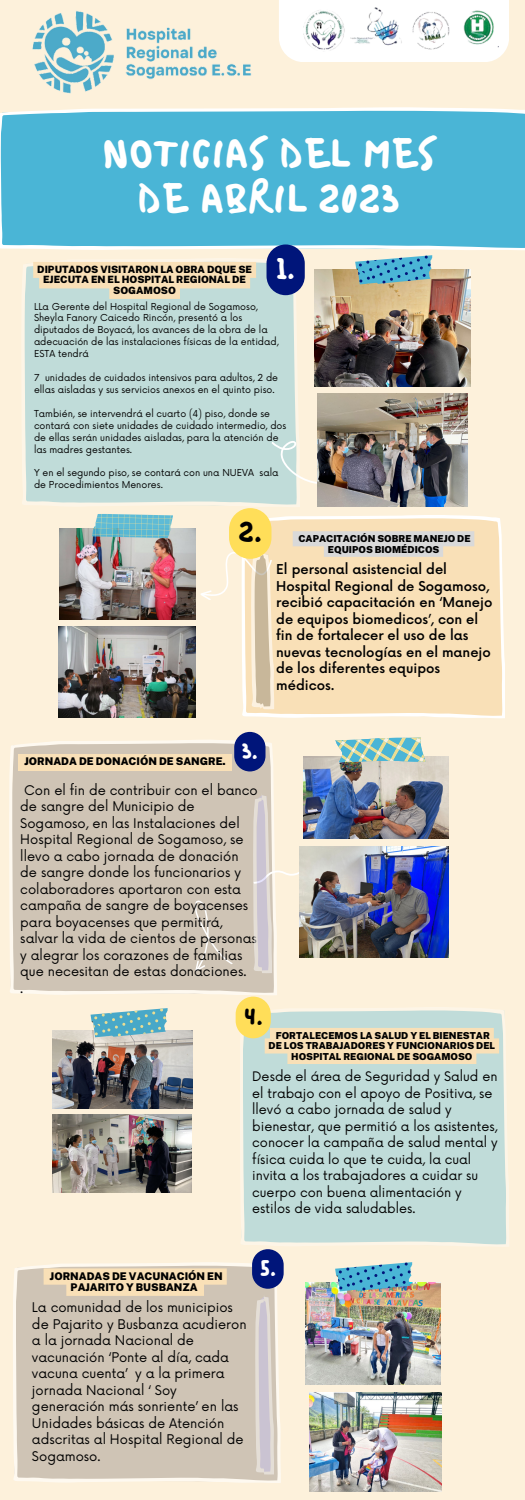
<style>
.page{position:relative;width:525px;height:1500px;background:#fdf1db}
.page>*{position:absolute;margin:0;border:0;box-sizing:border-box;transform-origin:0 0}
.t1{font:41.1px/45px "Bristol";color:#fff;text-align:center}
.t2{font:29.3px "Bristol";color:#fff}
.t3{font:29.3px "Bristol";color:#000}
.t4{font:24.1px "Bristol";color:#000}
.t5{font:22.9px "Bristol";color:#fff}
.t6{font:500 13.3px/16.5px "Now";color:#000}
.t7{font:13px/16.5px "Now";color:#000}
.t8{font:12.8px/16.5px "Now";color:#000}
.t9{font:900 10.6px/11.2px "Public Sans";color:#000;text-align:center}
.t10{font:900 10px/10.5px "Public Sans";color:#000;text-align:center}
.t11{font:900 9.6px/10.5px "Public Sans";color:#000;text-align:center}
.t12{font:9.4px/11.9px "Now";color:#000}
</style>
<div class="page">
<div style="left:279px;top:0;width:230px;height:62px;background:#fff"></div>
<img style="left:303px;top:7px;width:195px;height:44px">
<div style="left:0;top:107px;width:525px;height:144px;background:#4ab5d6"></div>
<svg style="left:22px;top:258px;width:278px;height:249px;background:#c3ddd9"></svg>
<svg style="left:263px;top:432px;width:54px;height:62px"></svg>
<svg style="left:242px;top:515px;width:263px;height:203px;background:#f9e1bb"></svg>
<svg style="left:200px;top:548px;width:74px;height:161px"></svg>
<svg style="left:9px;top:740px;width:268px;height:255px;background:#d2c7b8"></svg>
<svg style="left:240px;top:1007px;width:269px;height:239px;background:#c4ddd9"></svg>
<svg style="left:171px;top:897px;width:62px;height:81px;background:#d1c6b8"></svg>
<img style="left:0;top:11px;width:298px;height:115px">
<svg style="left:252px;top:792px;width:62px;height:181px"></svg>
<svg style="left:13px;top:1262px;width:268px;height:221px;background:#d2c8b9"></svg>
<svg style="left:255px;top:1294px;width:19px;height:181px;background:#d4ccce"></svg>
<img style="left:315px;top:270px;width:155px;height:116px">
<svg style="left:355px;top:255px;width:77px;height:29px;background:#68afc6"></svg>
<img style="left:317px;top:394px;width:151px;height:113px">
<img style="left:60px;top:529px;width:136px;height:91px">
<svg style="left:91px;top:514px;width:84px;height:29px;background:#82bac5"></svg>
<img style="left:58px;top:626px;width:138px;height:92px">
<img style="left:303px;top:757px;width:145px;height:82px">
<svg style="left:335px;top:737px;width:91px;height:25px;background:#9dccc3"></svg>
<img style="left:300px;top:847px;width:148px;height:111px">
<img style="left:52px;top:1030px;width:141px;height:79px">
<svg style="left:91px;top:1008px;width:77px;height:29px;background:#7cbac6"></svg>
<img style="left:52px;top:1115px;width:140px;height:78px">
<img style="left:306px;top:1283px;width:135px;height:101px">
<svg style="left:335px;top:1262px;width:77px;height:29px;background:#65adc7"></svg>
<img style="left:309px;top:1393px;width:132px;height:99px">
<svg style="left:293px;top:531px;width:181px;height:26px;background:#dddad3"></svg>
<div style="left:267px;top:244px;width:38px;height:51px;background:#00157a;border-radius:19px"></div>
<div style="left:229px;top:508px;width:42px;height:51px;background:#ffde59;border-radius:21px"></div>
<div style="left:236px;top:997px;width:35px;height:41px;background:#ffde59;border-radius:18px"></div>
<svg style="left:33px;top:262px;width:223px;height:37px;background:#ecdfbe"></svg>
<div style="left:18px;top:754px;width:214px;height:16px;background:#f9e0b7"></div>
<div style="left:234px;top:732px;width:32px;height:39px;background:#00157a;border-radius:16px"></div>
<svg style="left:265px;top:1028px;width:234px;height:36px;background:#f5dfb9"></svg>
<div style="left:252px;top:1249px;width:32px;height:40px;background:#00157a;border-radius:16px"></div>
<svg style="left:44px;top:1268px;width:183px;height:28px;background:#f4dcb6"></svg>
<p class="t1" style="left:101px;top:133px;width:335px">NOTICIAS DEL MES<br>DE ABRIL 2023</p>
<p class="t10" style="left:37px;top:264px;width:216px">DIPUTADOS VISITARON LA OBRA DQUE SE<br>EJECUTA EN EL HOSPITAL REGIONAL DE<br>SOGAMOSO</p>
<p class="t2" style="left:276px;top:249px;width:21px">1.</p>
<p class="t12" style="left:34px;top:301px;width:246px">LLa Gerente del Hospital Regional de Sogamoso, Sheyla Fanory Caicedo Rincón, presentó a los diputados de Boyacá, los avances de la obra de la adecuación de las instalaciones físicas de la entidad, ESTA tendrá</p>
<p class="t12" style="left:34px;top:372px;width:246px">7 unidades de cuidados intensivos para adultos, 2 de ellas aisladas y sus servicios anexos en el quinto piso.</p>
<p class="t12" style="left:34px;top:408px;width:254px">También, se intervendrá el cuarto (4) piso, donde se contará con siete unidades de cuidado intermedio, dos de ellas serán unidades aisladas, para la atención de las madres gestantes.</p>
<p class="t12" style="left:34px;top:467px;width:246px">Y en el segundo piso, se contará con una NUEVA sala de Procedimientos Menores.</p>
<p class="t3" style="left:238px;top:513px;width:25px">2.</p>
<p class="t11" style="left:298px;top:533px;width:174px">CAPACITACIÓN SOBRE MANEJO DE<br>EQUIPOS BIOMÉDICOS</p>
<p class="t6" style="left:276px;top:562px;width:218px">El personal asistencial del<br>Hospital Regional de Sogamoso, recibió capacitación en ‘Manejo de equipos biomedicos’, con el fin de fortalecer el uso de las nuevas tecnologías en el manejo de los diferentes equipos médicos.</p>
<p class="t9" style="left:24px;top:756px;width:203px">JORNADA DE DONACIÓN DE SANGRE.</p>
<p class="t5" style="left:242px;top:736px;width:18px">3.</p>
<p class="t7" style="left:20px;top:782px;width:239px;text-indent:4px">Con el fin de contribuir con el banco de sangre del Municipio de Sogamoso, en las Instalaciones del Hospital Regional de Sogamoso, se llevo a cabo jornada de donación de sangre donde los funcionarios y colaboradores aportaron con esta campaña de sangre de boyacenses para boyacenses que permitirá, salvar la vida de cientos de personas y alegrar los corazones de familias que necesitan de estas donaciones.</p>
<p class="t7" style="left:20px;top:980px;width:5px">.</p>
<p class="t4" style="left:243px;top:1001px;width:21px">4.</p>
<p class="t11" style="left:269px;top:1030px;width:228px">FORTALECEMOS LA SALUD Y EL BIENESTAR<br>DE LOS TRABAJADORES Y FUNCIONARIOS DEL<br>HOSPITAL REGIONAL DE SOGAMOSO</p>
<p class="t8" style="left:252px;top:1069px;width:247px">Desde el área de Seguridad y Salud en el trabajo con el apoyo de Positiva, se llevó a cabo jornada de salud y bienestar, que permitió a los asistentes, conocer la campaña de salud mental y física cuida lo que te cuida, la cual invita a los trabajadores a cuidar su cuerpo con buena alimentación y estilos de vida saludables.</p>
<p class="t9" style="left:50px;top:1270px;width:174px">JORNADAS DE VACUNACIÓN EN<br>PAJARITO Y BUSBANZA</p>
<p class="t7" style="left:32px;top:1300px;width:216px">La comunidad de los municipios de Pajarito y Busbanza acudieron a la jornada Nacional de vacunación ‘Ponte al día, cada vacuna cuenta’ y a la primera jornada Nacional ‘ Soy generación más sonriente’ en las<br>Unidades básicas de Atención adscritas al Hospital Regional de<br>Sogamoso.</p>
<p class="t5" style="left:259px;top:1253px;width:18px">5.</p>
</div>
